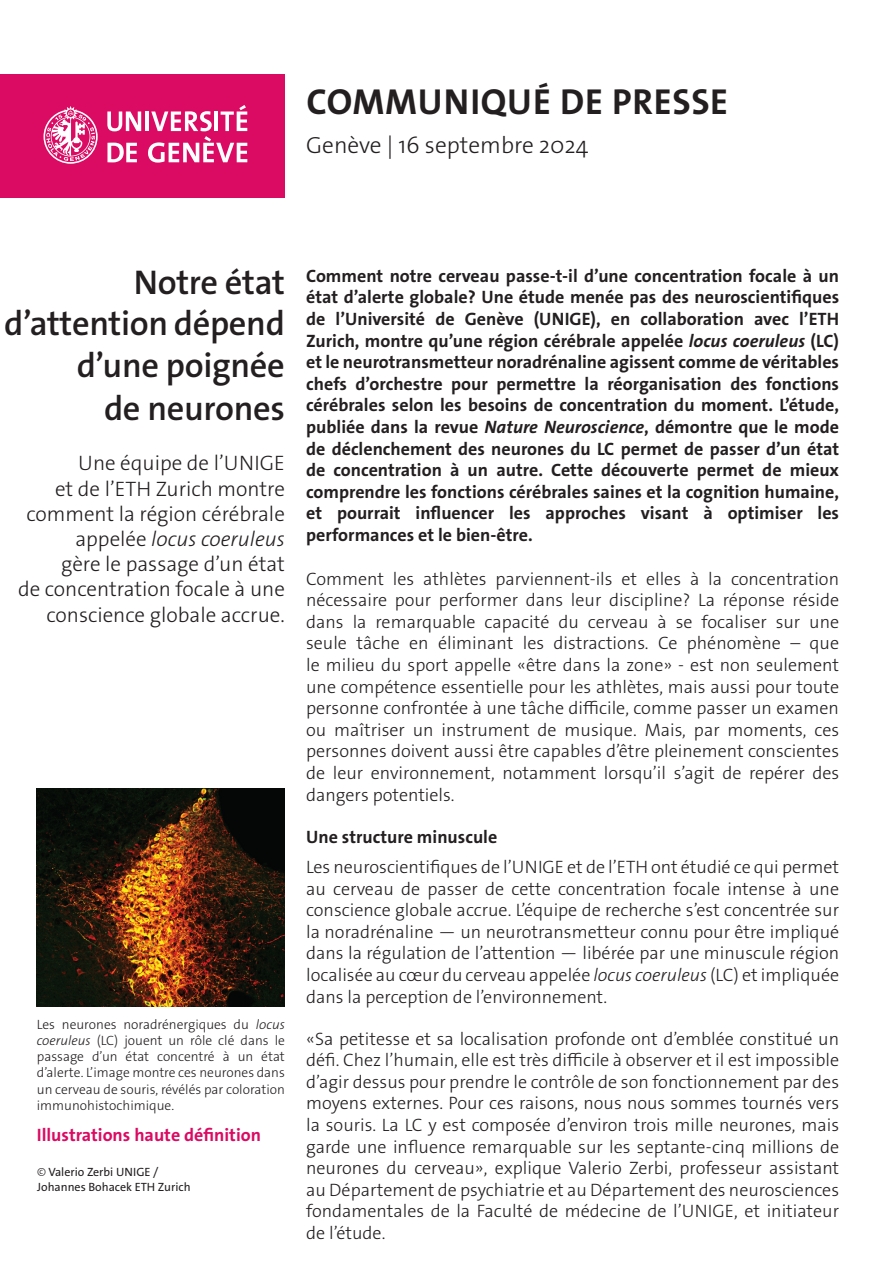
<style>
.page{position:relative;width:893px;height:1263px;background:#fff}
.page>*{position:absolute;margin:0;border:0;box-sizing:border-box;transform-origin:0 0}
._4__texte_courant{font:700 36.3px "The Sans Os F";letter-spacing:.02em;color:#231f20}
._1__grand_titre{font:600 34.5px/42px "The Sans Os F";letter-spacing:-.01em;color:#231f20;text-align:right}
._4__texte_courant-2{font:300 23.4px "The Sans Os F";color:#231f20}
._1__grand_titre-2{font:300 21px/25.2px "The Sans Os F";color:#231f20;text-align:right}
._4__texte_courant-3{font:300 18px/21.6px "The Sans Os F";color:#231f20;text-align:justify}
._4__texte_courant-4{font:700 18px/21.6px "The Sans Os F";color:#231f20;text-align:justify}
.t1{font:700 18px "The Sans Os F";color:#db0a62}
.t2{font:300 13.5px/16.2px "The Sans Os F";color:#231f20;text-align:justify}
.t3{font:12px/14.4px "The Sans Os F";color:#231f20}
.s1{font-style:italic}
.s2{font-weight:300}
</style>
<div class="page">
<div style="left:0;top:74px;width:285px;height:124px;background:#db0a62"></div>
<svg style="left:44px;top:106px;width:54px;height:58px"></svg>
<svg style="left:107px;top:111px;width:34px;height:20px"></svg>
<hr style="left:145px;top:111px;width:4px;height:20px;background:#fff">
<svg style="left:107px;top:143px;width:30px;height:19px"></svg>
<svg style="left:148px;top:105px;width:99px;height:58px"></svg>
<img style="left:37px;top:789px;width:248px;height:217px">
<p class="_4__texte_courant" style="left:306px;top:78px;width:423px">COMMUNIQUÉ DE PRESSE</p>
<p class="_4__texte_courant-2" style="left:306px;top:130px;width:284px">Genève | 16 septembre 2024</p>
<p class="_1__grand_titre" style="left:4px;top:262px;width:282px">Notre état d’attention dépend d’une poignée<br>de neurones</p>
<p class="_1__grand_titre-2" style="left:18px;top:451px;width:268px">Une équipe de l’UNIGE<br>et de l’ETH Zurich montre comment la région cérébrale appelée <span class="s1">locus coeruleus<br></span>gère le passage d’un état<br>de concentration focale à une conscience globale accrue.</p>
<p class="t2" style="left:37px;top:1016px;width:250px">Les neurones noradrénergiques du <span class="s1">locus coeruleus</span> (LC) jouent un rôle clé dans le passage d’un état concentré à un état d’alerte. L’image montre ces neurones dans un cerveau de souris, révélés par coloration immunohistochimique.</p>
<p class="t1" style="left:37px;top:1124px;width:226px">Illustrations haute définition</p>
<p class="t3" style="left:37px;top:1165px;width:155px"><span class="s2">©</span> Valerio Zerbi UNIGE /<br>Johannes Bohacek ETH Zurich</p>
<p class="_4__texte_courant-4" style="left:306px;top:265px;width:534px">Comment notre cerveau passe-t-il d’une concentration focale à un état d’alerte globale? Une étude menée pas des neuroscientifiques de l’Université de Genève (UNIGE), en collaboration avec l’ETH Zurich, montre qu’une région cérébrale appelée <span class="s1">locus coeruleus</span> (LC) et le neurotransmetteur noradrénaline agissent comme de véritables chefs d’orchestre pour permettre la réorganisation des fonctions cérébrales selon les besoins de concentration du moment. L’étude, publiée dans la revue <span class="s1">Nature Neuroscience</span>, démontre que le mode de déclenchement des neurones du LC permet de passer d’un état de concentration à un autre. Cette découverte permet de mieux comprendre les fonctions cérébrales saines et la cognition humaine, et pourrait influencer les approches visant à optimiser les performances et le bien-être.</p>
<p class="_4__texte_courant-3" style="left:306px;top:568px;width:534px">Comment les athlètes parviennent-ils et elles à la concentration nécessaire pour performer dans leur discipline? La réponse réside dans la remarquable capacité du cerveau à se focaliser sur une seule tâche en éliminant les distractions. Ce phénomène – que le milieu du sport appelle «être dans la zone» - est non seulement une compétence essentielle pour les athlètes, mais aussi pour toute personne confrontée à une tâche difficile, comme passer un examen ou maîtriser un instrument de musique. Mais, par moments, ces personnes doivent aussi être capables d’être pleinement conscientes de leur environnement, notamment lorsqu’il s’agit de repérer des dangers potentiels.</p>
<p class="_4__texte_courant-4" style="left:306px;top:826px;width:193px">Une structure minuscule</p>
<p class="_4__texte_courant-3" style="left:306px;top:856px;width:534px">Les neuroscientifiques de l’UNIGE et de l’ETH ont étudié ce qui permet au cerveau de passer de cette concentration focale intense à une conscience globale accrue. L’équipe de recherche s’est concentrée sur la noradrénaline — un neurotransmetteur connu pour être impliqué dans la régulation de l’attention — libérée par une minuscule région localisée au cœur du cerveau appelée <span class="s1">locus coeruleus</span> (LC) et impliquée dans la perception de l’environnement.</p>
<p class="_4__texte_courant-3" style="left:306px;top:1028px;width:534px">«Sa petitesse et sa localisation profonde ont d’emblée constitué un défi. Chez l’humain, elle est très difficile à observer et il est impossible d’agir dessus pour prendre le contrôle de son fonctionnement par des moyens externes. Pour ces raisons, nous nous sommes tournés vers la souris. La LC y est composée d’environ trois mille neurones, mais garde une influence remarquable sur les septante-cinq millions de neurones du cerveau», explique Valerio Zerbi, professeur assistant au Département de psychiatrie et au Département des neurosciences fondamentales de la Faculté de médecine de l’UNIGE, et initiateur de l’étude.</p>
</div>
